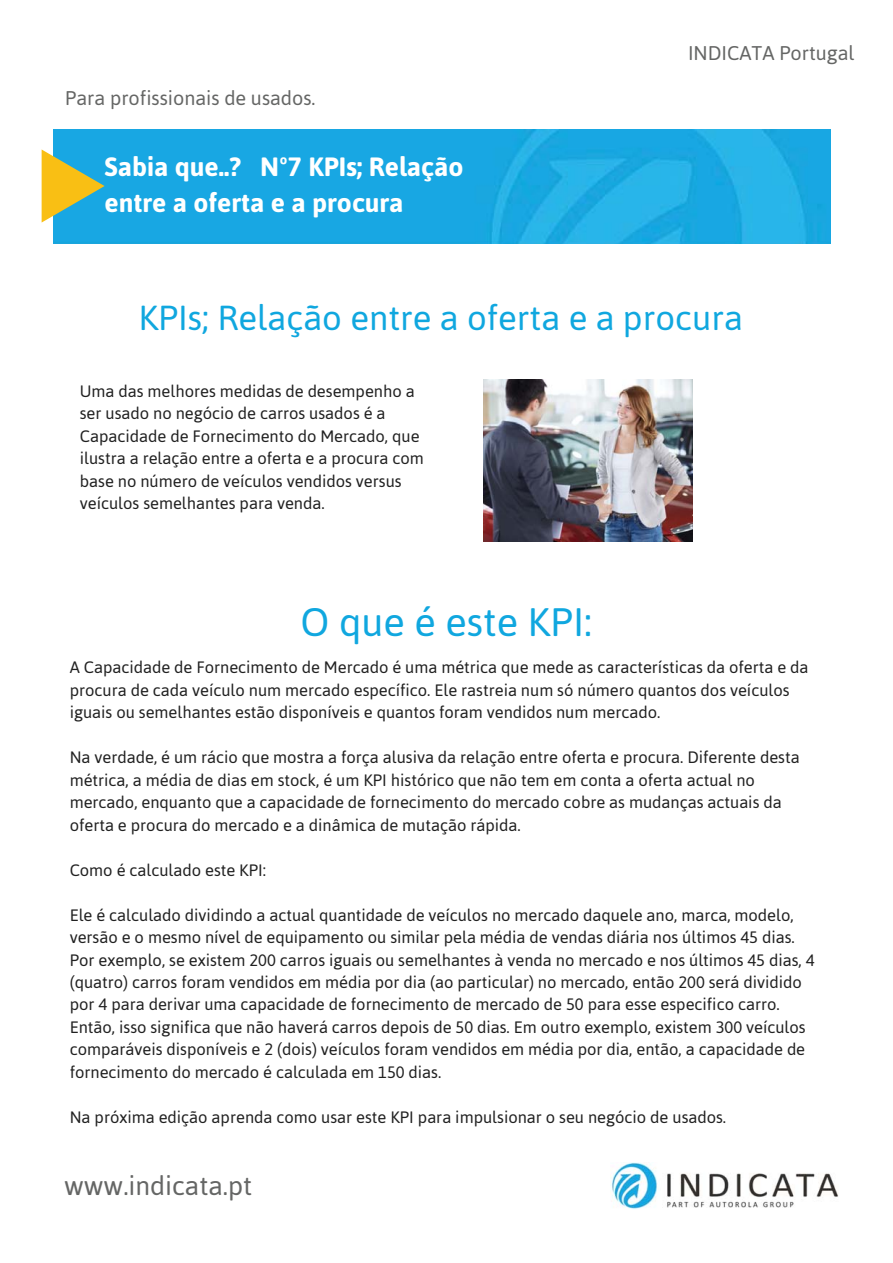
<style>
.page{position:relative;width:893px;height:1263px;background:#fff}
.page>*{position:absolute;margin:0;border:0;box-sizing:border-box;transform-origin:0 0}
.t1{font:39.6px "Asap";color:#10a7df}
.t2{font:34.65px "Asap";color:#10a7df}
.t3{font:700 26.4px/36px "Asap";color:#fff}
.t4{font:26.4px "Asap";color:#656665}
.t5{font:19.8px "Asap";color:#656665}
.t6{font:16.5px/22.5px "Asap";color:#212121}
</style>
<div class="page">
<img style="left:610px;top:1162px;width:229px;height:47px">
<img style="left:54px;top:129px;width:777px;height:115px">
<svg style="left:42px;top:150px;width:63px;height:73px;background:#8ab47d"></svg>
<img style="left:483px;top:380px;width:209px;height:162px">
<p class="t5" style="left:65px;top:86px;width:252px">Para profissionais de usados.</p>
<h3 class="t3" style="left:105px;top:149px;width:360px">Sabia que..? Nº7 KPIs; Relação entre a oferta e a procura</h3>
<p class="t5" style="left:688px;top:41px;width:168px">INDICATA Portugal</p>
<h2 class="t2" style="left:138px;top:298px;width:606px">KPIs; Relação entre a oferta e a procura</h2>
<p class="t6" style="left:80px;top:380px;width:345px">Uma das melhores medidas de desempenho a ser usado no negócio de carros usados é a Capacidade de Fornecimento do Mercado, que ilustra a relação entre a oferta e a procura com base no número de veículos vendidos versus veículos semelhantes para venda.</p>
<h1 class="t1" style="left:301px;top:599px;width:293px">O que é este KPI:</h1>
<p class="t6" style="left:70px;top:656px;width:740px">A Capacidade de Fornecimento de Mercado é uma métrica que mede as características da oferta e da procura de cada veículo num mercado específico. Ele rastreia num só número quantos dos veículos iguais ou semelhantes estão disponíveis e quantos foram vendidos num mercado.</p>
<p class="t6" style="left:70px;top:746px;width:731px">Na verdade, é um rácio que mostra a força alusiva da relação entre oferta e procura. Diferente desta métrica, a média de dias em stock, é um KPI histórico que não tem em conta a oferta actual no mercado, enquanto que a capacidade de fornecimento do mercado cobre as mudanças actuais da oferta e procura do mercado e a dinâmica de mutação rápida.</p>
<p class="t6" style="left:70px;top:858px;width:198px">Como é calculado este KPI:</p>
<p class="t6" style="left:70px;top:903px;width:746px">Ele é calculado dividindo a actual quantidade de veículos no mercado daquele ano, marca, modelo, versão e o mesmo nível de equipamento ou similar pela média de vendas diária nos últimos 45 dias.<br>Por exemplo, se existem 200 carros iguais ou semelhantes à venda no mercado e nos últimos 45 dias, 4 (quatro) carros foram vendidos em média por dia (ao particular) no mercado, então 200 será dividido por 4 para derivar uma capacidade de fornecimento de mercado de 50 para esse especifico carro.<br>Então, isso significa que não haverá carros depois de 50 dias. Em outro exemplo, existem 300 veículos comparáveis disponíveis e 2 (dois) veículos foram vendidos em média por dia, então, a capacidade de fornecimento do mercado é calculada em 150 dias.</p>
<p class="t6" style="left:70px;top:1106px;width:658px">Na próxima edição aprenda como usar este KPI para impulsionar o seu negócio de usados.</p>
<h3 class="t4" style="left:64px;top:1170px;width:190px">www.indicata.pt</h3>
</div>
